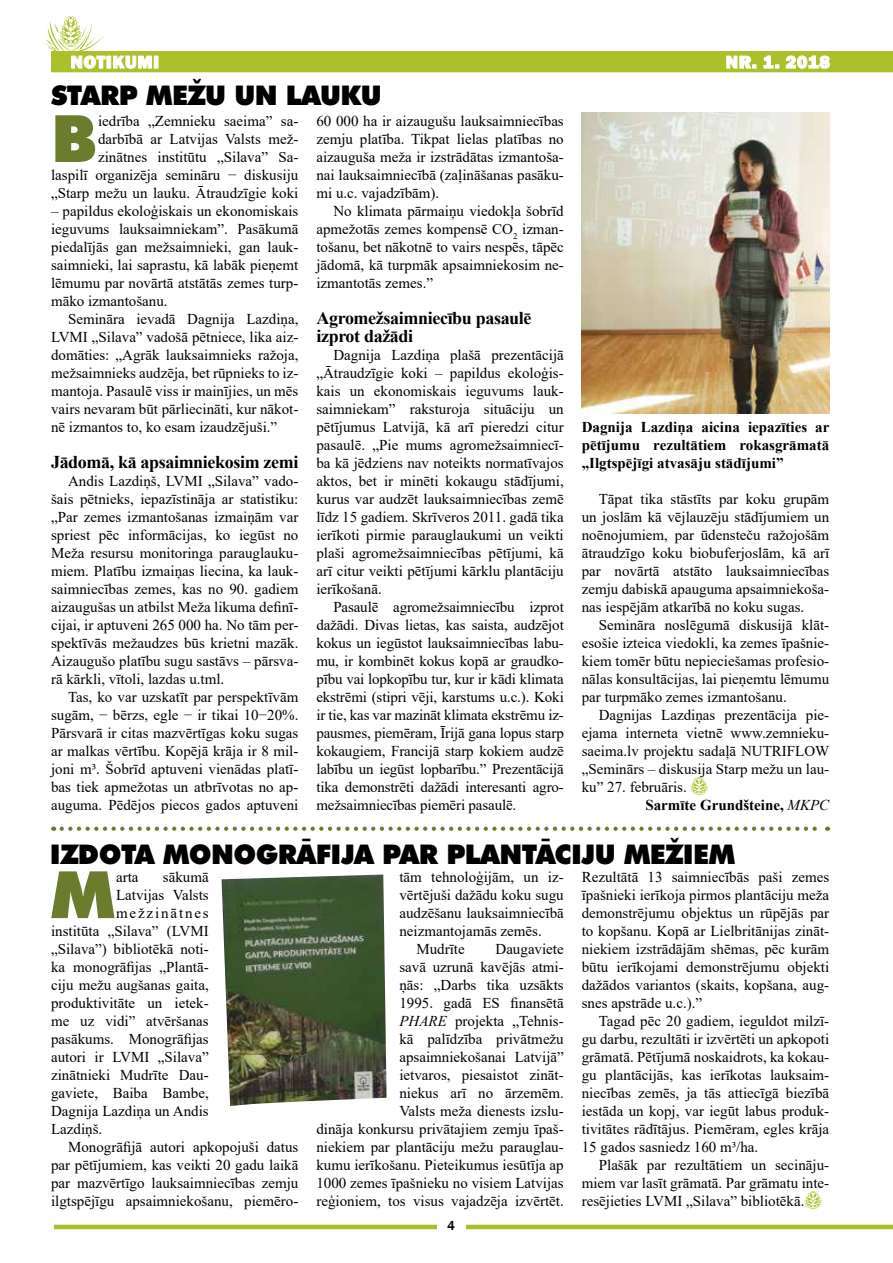
<style>
.page{position:relative;width:893px;height:1263px;background:#fff}
.page>*{position:absolute;margin:0;border:0;box-sizing:border-box;transform-origin:0 0}
.t1{font:900 65.4px "Futura TL";color:#6b7c2e}
.t2{font:900 27px "Futura TL";letter-spacing:-.02em;color:#000}
.t3{font:700 18px/18px "Times New Roman";letter-spacing:-.02em;color:#000}
.t4{font:800 18px "Franklin Gothic";letter-spacing:.04em;color:#fff}
.t5{font:15px/18px "Times New Roman";color:#000;text-align:justify}
.t6{font:700 15px/18px "Times New Roman";color:#000;text-align:justify}
.t7{font:15px "Times New Roman";letter-spacing:.125em;color:#000}
.t8{font:500 13.5px "Franklin Gothic";color:#000}
.s1{font-weight:400;font-style:italic}
.s2{font-style:italic}
</style>
<div class="page">
<div style="left:51px;top:51px;width:842px;height:21px;background:#acc02a"></div>
<svg style="left:45px;top:16px;width:61px;height:53px"></svg>
<div style="left:107px;top:56px;width:4px;height:13px;border:1px solid #fff"></div>
<svg style="left:113px;top:55px;width:39px;height:14px"></svg>
<div style="left:154px;top:56px;width:4px;height:13px;border:1px solid #fff"></div>
<svg style="left:726px;top:55px;width:30px;height:14px"></svg>
<svg style="left:763px;top:55px;width:16px;height:14px"></svg>
<svg style="left:785px;top:55px;width:45px;height:14px"></svg>
<hr style="left:54px;top:1225px;width:839px;height:4px;background:#acc02a">
<div style="left:437px;top:1221px;width:28px;height:17px;background:#fff"></div>
<svg style="left:62px;top:827px;width:766px;height:4px"></svg>
<svg style="left:804px;top:1191px;width:18px;height:18px"></svg>
<img style="left:582px;top:112px;width:248px;height:301px">
<svg style="left:690px;top:777px;width:18px;height:18px"></svg>
<img style="left:222px;top:874px;width:165px;height:232px">
<p class="t4" style="left:71px;top:50px;width:90px">NOTIKUMI</p>
<p class="t4" style="left:726px;top:50px;width:106px">NR. 1. 2018</p>
<h2 class="t2" style="left:51px;top:77px;width:332px">STARP MEŽU UN LAUKU</h2>
<h1 class="t1" style="left:51px;top:94px;width:47px">B</h1>
<p class="t5" style="left:51px;top:112px;width:249px;text-align:right">iedrība „Zemnieku saeima” sa&shy;darbībā ar Latvijas Valsts mež&shy;zinātnes institūtu „Silava” Sa-<br>laspilī organizēja semināru − diskusiju „Starp mežu un lauku. Ātraudzīgie koki</p>
<p class="t5" style="left:51px;top:202px;width:249px">– papildus ekoloģiskais un ekonomiskais ieguvums lauksaimniekam”. Pasākumā piedalījās gan mežsaimnieki, gan lauk&shy;saimnieki, lai saprastu, kā labāk pieņemt lēmumu par novārtā atstātās zemes turp&shy;māko izmantošanu.</p>
<p class="t5" style="left:51px;top:310px;width:249px;text-indent:17px">Semināra ievadā Dagnija Lazdiņa, LVMI „Silava” vadošā pētniece, lika aiz&shy;domāties: „Agrāk lauksaimnieks ražoja, mežsaimnieks audzēja, bet rūpnieks to iz&shy;mantoja. Pasaulē viss ir mainījies, un mēs vairs nevaram būt pārliecināti, kur nākot&shy;nē izmantos to, ko esam izaudzējuši.”</p>
<p class="t3" style="left:51px;top:452px;width:249px">Jādomā, kā apsaimniekosim zemi</p>
<p class="t5" style="left:51px;top:472px;width:249px;text-indent:17px">Andis Lazdiņš, LVMI „Silava” vado&shy;šais pētnieks, iepazīstināja ar statistiku: „Par zemes izmantošanas izmaiņām var spriest pēc informācijas, ko iegūst no Meža resursu monitoringa parauglauku&shy;miem. Platību izmaiņas liecina, ka lauk&shy;saimniecības zemes, kas no 90. gadiem aizaugušas un atbilst Meža likuma definī&shy;cijai, ir aptuveni 265 000 ha. No tām per&shy;spektīvās mežaudzes būs krietni mazāk.<br>Aizaugušo platību sugu sastāvs – pārsva&shy;rā kārkli, vītoli, lazdas u.tml.</p>
<p class="t5" style="left:51px;top:688px;width:249px;text-indent:17px">Tas, ko var uzskatīt par perspektīvām sugām, − bērzs, egle − ir tikai 10−20%.<br>Pārsvarā ir citas mazvērtīgas koku sugas ar malkas vērtību. Kopējā krāja ir 8 mil&shy;joni m³. Šobrīd aptuveni vienādas platī&shy;bas tiek apmežotas un atbrīvotas no ap&shy;auguma. Pēdējos piecos gados aptuveni</p>
<p class="t5" style="left:316px;top:112px;width:249px">60 000 ha ir aizaugušu lauksaimniecības zemju platība. Tikpat lielas platības no aizauguša meža ir izstrādātas izmantoša&shy;nai lauksaimniecībā (zaļināšanas pasāku&shy;mi u.c. vajadzībām).</p>
<p class="t5" style="left:316px;top:202px;width:249px;text-indent:17px">No klimata pārmaiņu viedokļa šobrīd apmežotās zemes kompensē CO<sub>2</sub> izman&shy;tošanu, bet nākotnē to vairs nespēs, tāpēc jādomā, kā turpmāk apsaimniekosim ne&shy;izmantotās zemes.”</p>
<p class="t3" style="left:316px;top:308px;width:217px">Agromežsaimniecību pasaulē izprot dažādi</p>
<p class="t5" style="left:316px;top:346px;width:249px;text-indent:17px">Dagnija Lazdiņa plašā prezentācijā „Ātraudzīgie koki – papildus ekoloģis&shy;kais un ekonomiskais ieguvums lauk&shy;saimniekam” raksturoja situāciju un pētījumus Latvijā, kā arī pieredzi citur pasaulē. „Pie mums agromežsaimniecī&shy;ba kā jēdziens nav noteikts normatīvajos aktos, bet ir minēti kokaugu stādījumi, kurus var audzēt lauksaimniecības zemē līdz 15 gadiem. Skrīveros 2011. gadā tika ierīkoti pirmie parauglaukumi un veikti plaši agromežsaimniecības pētījumi, kā arī citur veikti pētījumi kārklu plantāciju ierīkošanā.</p>
<p class="t5" style="left:316px;top:598px;width:249px;text-indent:17px">Pasaulē agromežsaimniecību izprot dažādi. Divas lietas, kas saista, audzējot kokus un iegūstot lauksaimniecības labu&shy;mu, ir kombinēt kokus kopā ar graudko&shy;pību vai lopkopību tur, kur ir kādi klimata ekstrēmi (stipri vēji, karstums u.c.). Koki ir tie, kas var mazināt klimata ekstrēmu iz&shy;pausmes, piemēram, Īrijā gana lopus starp kokaugiem, Francijā starp kokiem audzē labību un iegūst lopbarību.” Prezentācijā tika demonstrēti dažādi interesanti agro&shy;mežsaimniecības piemēri pasaulē.</p>
<p class="t6" style="left:582px;top:418px;width:249px">Dagnija Lazdiņa aicina iepazīties ar pētījumu rezultātiem rokasgrāmatā „Ilgtspējīgi atvasāju stādījumi”</p>
<p class="t5" style="left:582px;top:490px;width:249px;text-indent:17px">Tāpat tika stāstīts par koku grupām un joslām kā vējlauzēju stādījumiem un noēnojumiem, par ūdensteču ražojošām ātraudzīgo koku biobuferjoslām, kā arī par novārtā atstāto lauksaimniecības zemju dabiskā apauguma apsaimniekoša&shy;nas iespējām atkarībā no koku sugas.</p>
<p class="t5" style="left:582px;top:616px;width:249px;text-indent:17px">Semināra noslēgumā diskusijā klāt&shy;esošie izteica viedokli, ka zemes īpašnie&shy;kiem tomēr būtu nepieciešamas profesio&shy;nālas konsultācijas, lai pieņemtu lēmumu par turpmāko zemes izmantošanu.</p>
<p class="t5" style="left:599px;top:706px;width:232px">Dagnijas Lazdiņas prezentācija pie-</p>
<p class="t5" style="left:582px;top:724px;width:249px">ejama interneta vietnē www.zemnieku-</p>
<p class="t5" style="left:582px;top:742px;width:249px">saeima.lv projektu sadaļā NUTRIFLOW</p>
<p class="t5" style="left:582px;top:760px;width:249px">„Seminārs – diskusija Starp mežu un lau-</p>
<p class="t5" style="left:582px;top:778px;width:106px">ku” 27. februāris.</p>
<p class="t6" style="left:645px;top:796px;width:185px">Sarmīte Grundšteine, <span class="s1">MKPC</span></p>
<h2 class="t2" style="left:50px;top:836px;width:687px">IZDOTA MONOGRĀFIJA PAR PLANTĀCIJU MEŽIEM</h2>
<h1 class="t1" style="left:51px;top:850px;width:65px">M</h1>
<p class="t5" style="left:116px;top:868px;width:24px">arta</p>
<p class="t5" style="left:163px;top:868px;width:47px">sākumā</p>
<p class="t5" style="left:116px;top:886px;width:94px">Latvijas Valsts</p>
<p class="t7" style="left:116px;top:902px;width:94px">mežzinātnes</p>
<p class="t5" style="left:51px;top:922px;width:159px">institūta „Silava” (LVMI</p>
<p class="t5" style="left:51px;top:940px;width:159px">„Silava”) bibliotēkā noti-</p>
<p class="t5" style="left:51px;top:958px;width:159px">ka monogrāfijas „Plantā-</p>
<p class="t5" style="left:51px;top:976px;width:159px">ciju mežu augšanas gaita,</p>
<p class="t5" style="left:51px;top:994px;width:159px">produktivitāte un ietek-</p>
<p class="t5" style="left:51px;top:1012px;width:159px">me uz vidi” atvēršanas</p>
<p class="t5" style="left:51px;top:1030px;width:159px">pasākums. Monogrāfijas</p>
<p class="t5" style="left:51px;top:1048px;width:159px">autori ir LVMI „Silava”</p>
<p class="t5" style="left:51px;top:1066px;width:159px">zinātnieki Mudrīte Dau-</p>
<p class="t5" style="left:51px;top:1084px;width:159px">gaviete, Baiba Bambe,</p>
<p class="t5" style="left:51px;top:1102px;width:159px">Dagnija Lazdiņa un Andis</p>
<p class="t5" style="left:51px;top:1120px;width:53px">Lazdiņš.</p>
<p class="t5" style="left:68px;top:1138px;width:232px">Monogrāfijā autori apkopojuši datus</p>
<p class="t5" style="left:51px;top:1156px;width:249px">par pētījumiem, kas veikti 20 gadu laikā</p>
<p class="t5" style="left:51px;top:1174px;width:249px">par mazvērtīgo lauksaimniecības zemju</p>
<p class="t5" style="left:51px;top:1192px;width:249px">ilgtspējīgu apsaimniekošanu, piemēro-</p>
<p class="t5" style="left:399px;top:868px;width:166px">tām tehnoloģijām, un iz-</p>
<p class="t5" style="left:399px;top:886px;width:166px">vērtējuši dažādu koku sugu</p>
<p class="t5" style="left:399px;top:904px;width:166px">audzēšanu lauksaimniecībā</p>
<p class="t5" style="left:399px;top:922px;width:144px">neizmantojamās zemēs.</p>
<p class="t5" style="left:416px;top:940px;width:50px">Mudrīte</p>
<p class="t5" style="left:316px;top:940px;width:249px;text-align:right">Daugaviete<br>savā uzrunā kavējās atmi-<br>ņās: „Darbs tika uzsākts<br>1995. gadā ES finansētā<br><span class="s2">PHARE</span> projekta „Tehnis-<br>kā palīdzība privātmežu apsaimniekošanai Latvijā”<br>ietvaros, piesaistot zināt-<br>niekus arī no ārzemēm.<br>Valsts meža dienests izslu-<br>dināja konkursu privātajiem zemju īpaš&shy;niekiem par plantāciju mežu parauglau&shy;kumu ierīkošanu. Pieteikumus iesūtīja ap<br>1000 zemes īpašnieku no visiem Latvijas reģioniem, tos visus vajadzēja izvērtēt.</p>
<p class="t8" style="left:447px;top:1217px;width:9px">4</p>
<p class="t5" style="left:582px;top:868px;width:249px">Rezultātā 13 saimniecībās paši zemes īpašnieki ierīkoja pirmos plantāciju meža demonstrējumu objektus un rūpējās par to kopšanu. Kopā ar Lielbritānijas zināt&shy;niekiem izstrādājām shēmas, pēc kurām būtu ierīkojami demonstrējumu objekti dažādos variantos (skaits, kopšana, aug&shy;snes apstrāde u.c.).”</p>
<p class="t5" style="left:582px;top:1012px;width:249px;text-indent:17px">Tagad pēc 20 gadiem, ieguldot milzī&shy;gu darbu, rezultāti ir izvērtēti un apkopoti grāmatā. Pētījumā noskaidrots, ka kokau&shy;gu plantācijās, kas ierīkotas lauksaim&shy;niecības zemēs, ja tās attiecīgā biezībā iestāda un kopj, var iegūt labus produk&shy;tivitātes rādītājus. Piemēram, egles krāja 15 gados sasniedz 160 m³/ha.</p>
<p class="t5" style="left:582px;top:1156px;width:249px;text-indent:17px">Plašāk par rezultātiem un secināju&shy;miem var lasīt grāmatā. Par grāmatu inte&shy;resējieties LVMI „Silava” bibliotēkā.</p>
</div>
